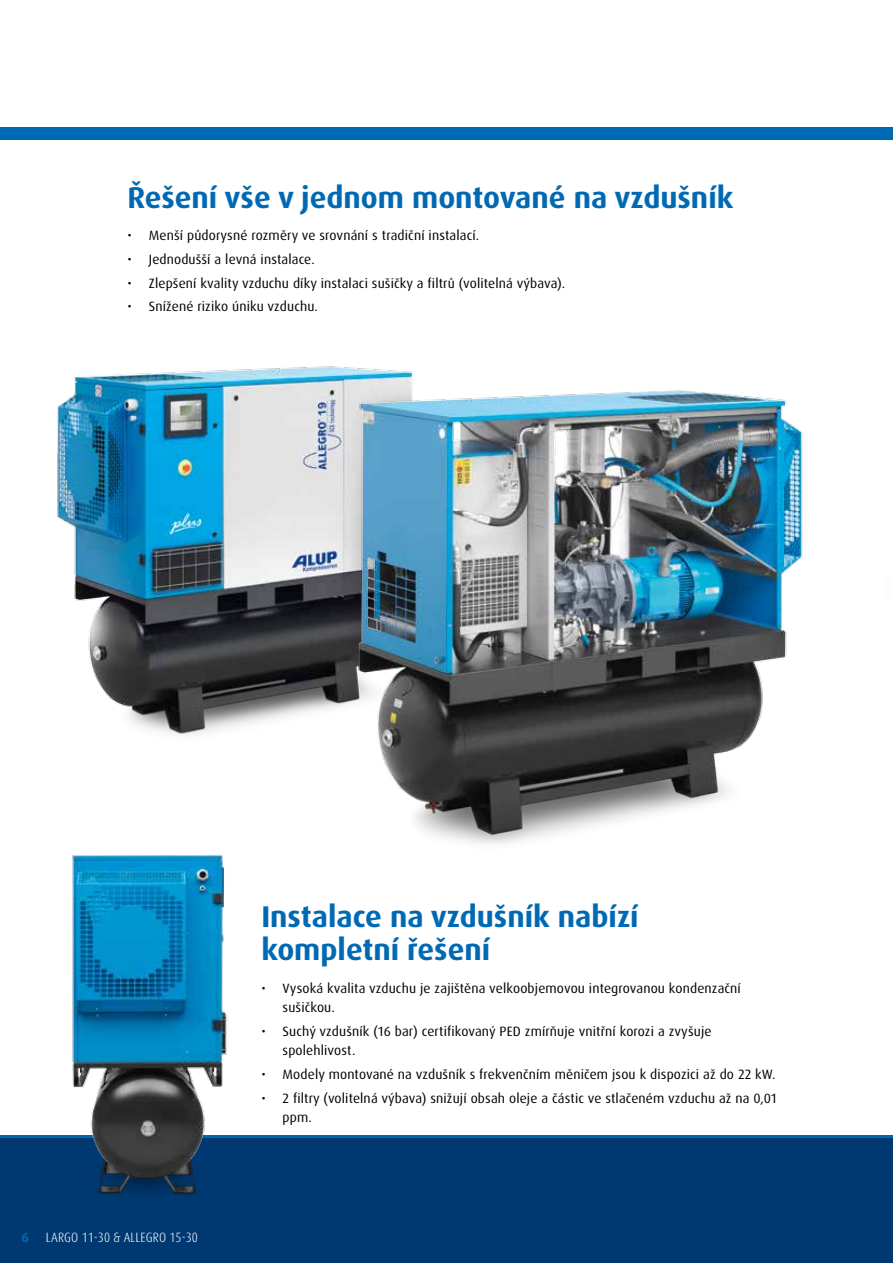
<style>
.page{position:relative;width:893px;height:1263px;background:#fff}
.page>*{position:absolute;margin:0;border:0;box-sizing:border-box;transform-origin:0 0}
.t1{font:700 30px/33px "Dax Pro";color:#0069b4}
.t2{font:13.5px/19.5px "Dax Pro";letter-spacing:.01em;color:#000}
.t3{font:300 condensed 13.5px "Dax Pro";letter-spacing:.01em;color:#fff}
.s1{font-weight:700;font-stretch:normal;color:#0069b4}
</style>
<div class="page">
<div style="left:0;top:1137px;width:893px;height:126px;background:#003971"></div>
<hr style="left:0;top:1135px;width:893px;height:3px;background:#0069b4">
<div style="left:0;top:128px;width:893px;height:12px;background:#0069b4"></div>
<img style="left:57px;top:368px;width:229px;height:367px">
<img style="left:72px;top:854px;width:156px;height:341px">
<img style="left:286px;top:366px;width:517px;height:478px">
<h1 class="t1" style="left:128px;top:181px;width:607px">Řešení vše v jednom montované na vzdušník</h1>
<p class="t2" style="left:128px;top:226px;width:353px">• Menší půdorysné rozměry ve srovnání s tradiční instalací.</p>
<p class="t2" style="left:128px;top:249px;width:189px">• Jednodušší a levná instalace.</p>
<p class="t2" style="left:128px;top:273px;width:439px">• Zlepšení kvality vzduchu díky instalaci sušičky a filtrů (volitelná výbava).</p>
<p class="t2" style="left:128px;top:297px;width:192px">• Snížené riziko úniku vzduchu.</p>
<p class="t3" style="left:21px;top:1228px;width:178px"><span class="s1">6</span> LARGO 11-30 &amp; ALLEGRO 15-30</p>
<h1 class="t1" style="left:261px;top:901px;width:379px">Instalace na vzdušník nabízí kompletní řešení</h1>
<p class="t2" style="left:283px;top:978px;width:460px;text-indent:-21px">• Vysoká kvalita vzduchu je zajištěna velkoobjemovou integrovanou kondenzační sušičkou.</p>
<p class="t2" style="left:283px;top:1021px;width:430px;text-indent:-21px">• Suchý vzdušník (16 bar) certifikovaný PED zmírňuje vnitřní korozi a zvyšuje spolehlivost.</p>
<p class="t2" style="left:261px;top:1065px;width:516px">• Modely montované na vzdušník s frekvenčním měničem jsou k dispozici až do 22 kW.</p>
<p class="t2" style="left:283px;top:1088px;width:495px;text-indent:-21px">• 2 filtry (volitelná výbava) snižují obsah oleje a částic ve stlačeném vzduchu až na 0,01 ppm.</p>
</div>
